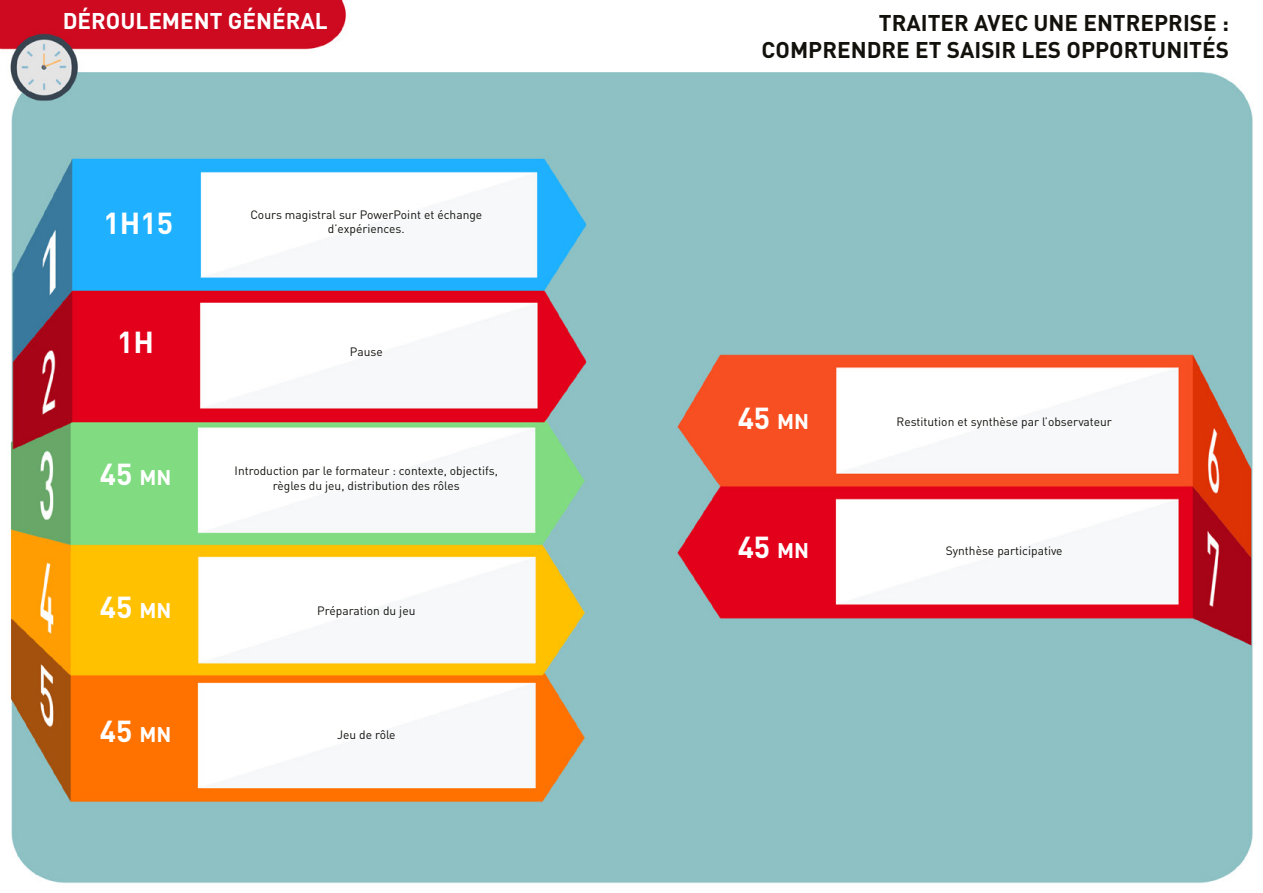
<style>
.page{position:relative;width:1263px;height:893px;background:#fff}
.page>*{position:absolute;margin:0;border:0;box-sizing:border-box;transform-origin:0 0}
.t1{font:700 30px "DIN";color:#fff}
.t2{font:700 22.5px "DIN";color:#12110c}
.t3{font:700 22.5px "DIN";color:#fff}
.t4{font:700 21px "DIN";color:#fff}
.t5{font:12px/14.4px "DIN";color:#12110c;text-align:center}
</style>
<div class="page">
<img style="left:0;top:0;width:1253px;height:883px">
<h2 class="t3" style="left:63px;top:6px;width:266px">DÉROULEMENT GÉNÉRAL</h2>
<h1 class="t1" style="left:104px;top:204px;width:71px">H1 15</h1>
<h1 class="t1" style="left:117px;top:323px;width:38px">H1</h1>
<h1 class="t1" style="left:100px;top:455px;width:34px">45</h1>
<h3 class="t4" style="left:139px;top:464px;width:33px">MN</h3>
<h1 class="t1" style="left:100px;top:587px;width:34px">45</h1>
<h3 class="t4" style="left:139px;top:596px;width:33px">MN</h3>
<h1 class="t1" style="left:100px;top:711px;width:34px">45</h1>
<h3 class="t4" style="left:139px;top:720px;width:33px">MN</h3>
<p class="t5" style="left:250px;top:207px;width:233px">Cours magistral sur PowerPoint et échange ’d expériences.</p>
<p class="t5" style="left:350px;top:344px;width:34px">Pause</p>
<p class="t5" style="left:235px;top:464px;width:265px">Introduction par le formateur : contexte, objectifs, règles du jeu, distribution des rôles</p>
<p class="t5" style="left:317px;top:603px;width:100px">Préparation du jeu</p>
<p class="t5" style="left:337px;top:727px;width:60px">Jeu de rôle</p>
<h2 class="t2" style="left:879px;top:9px;width:352px">TRAITER AVEC UNE ENTREPRISE :</h2>
<h2 class="t2" style="left:761px;top:36px;width:469px">COMPRENDRE ET SAISIR LES OPPORTUNITÉS</h2>
<h1 class="t1" style="left:738px;top:398px;width:34px">45</h1>
<h3 class="t4" style="left:777px;top:407px;width:33px">MN</h3>
<h1 class="t1" style="left:738px;top:528px;width:34px">45</h1>
<h3 class="t4" style="left:777px;top:537px;width:33px">MN</h3>
<p class="t5" style="left:896px;top:414px;width:217px">Restitution et synthèse par ’l observateur</p>
<p class="t5" style="left:946px;top:544px;width:118px">Synthèse participative</p>
</div>
